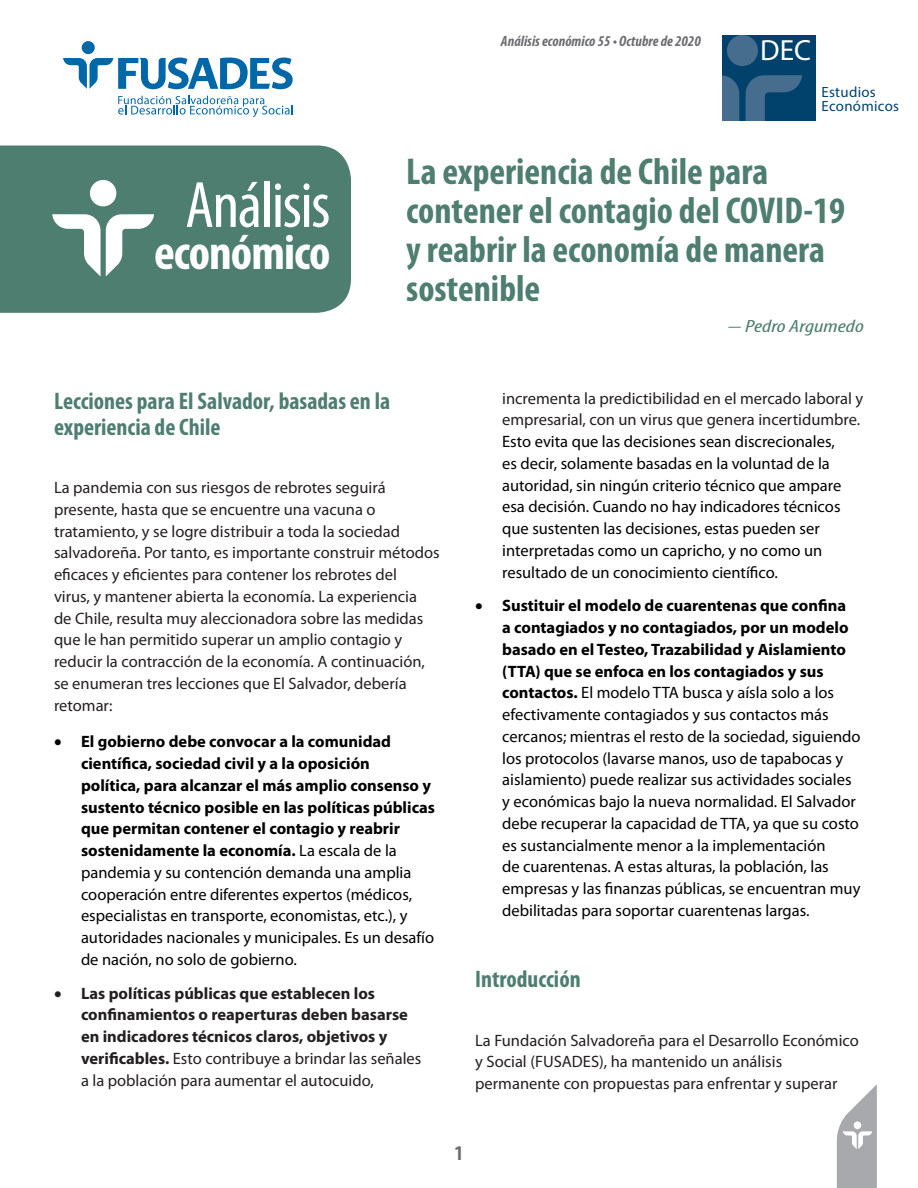
<style>
.page{position:relative;width:918px;height:1188px;background:#fff}
.page>*{position:absolute;margin:0;border:0;box-sizing:border-box;transform-origin:0 0}
.t1{font:condensed 66px "Myriad Pro";letter-spacing:-.02em;color:#fff}
.t2{font:700 condensed 49.5px "Myriad Pro";letter-spacing:-.02em;color:#fff}
.titulo_analisis{font:700 condensed 37.5px/39px "Myriad Pro";color:#4e7e6f}
.t3{font:29.25px "Myriad Pro";color:#fff}
.subtitulo{font:700 condensed 24px/25.5px "Myriad Pro";color:#4e7e6f}
.t4{font:700 condensed 21px "Myriad Pro";color:#6c6d70}
.titulo_analisis-2{font:italic condensed 17.7px "Myriad Pro";color:#4e7e6f;scale:1.35 1}
.t5{font:16.5px/21.8px "Myriad Pro";color:#000}
.t6{font:16.5px/21.8px "Myriad Pro";color:#231f20}
.t7{font:700 16.5px/21.8px "Myriad Pro";color:#000}
.t8{font:700 16.5px/21.8px "Myriad Pro";color:#231f20}
.t9{font:italic 700 condensed 15px "Myriad Pro";color:#6c6d70}
.t10{font:14.85px/14px "Myriad Pro";letter-spacing:.02em;color:#00426b}
.s1{font-weight:400}
.s2{color:#231f20}
.s3{font-weight:700}
</style>
<div class="page">
<svg style="left:837px;top:1084px;width:40px;height:104px"></svg>
<div style="left:82px;top:41px;width:13px;height:13px;background:#0068a9;border-radius:50%"></div>
<svg style="left:63px;top:58px;width:230px;height:31px"></svg>
<svg style="left:118px;top:96px;width:175px;height:21px"></svg>
<div style="left:722px;top:35px;width:94px;height:85px;background:#00426b"></div>
<div style="left:727px;top:35px;width:31px;height:31px;background:#466d8e;border-radius:50%"></div>
<svg style="left:746px;top:75px;width:56px;height:45px"></svg>
<svg style="left:722px;top:75px;width:17px;height:45px"></svg>
<div style="left:0;top:146px;width:351px;height:167px;background:#4e7e6f"></div>
<div style="left:90px;top:180px;width:26px;height:26px;background:#fff;border-radius:50%"></div>
<svg style="left:52px;top:214px;width:102px;height:63px"></svg>
<p class="t1" style="left:185px;top:165px;width:147px">Análisis</p>
<p class="t2" style="left:154px;top:221px;width:178px">económico</p>
<p class="t9" style="left:501px;top:32px;width:201px">Análisis económico 55 • Octubre de 2020</p>
<p class="t3" style="left:760px;top:32px;width:52px">DEC</p>
<p class="t10" style="left:822px;top:85px;width:79px">Estudios<br>Económicos</p>
<p class="titulo_analisis" style="left:406px;top:152px;width:440px">La experiencia de Chile para contener el contagio del COVID-19 y reabrir la economía de manera sostenible</p>
<p class="titulo_analisis-2" style="left:727px;top:316px;width:103px">− Pedro Argumedo</p>
<p class="subtitulo" style="left:54px;top:388px;width:338px">Lecciones para El Salvador, basadas en la experiencia de Chile</p>
<p class="t6" style="left:54px;top:477px;width:387px">La pandemia con sus riesgos de rebrotes seguirá presente, hasta que se encuentre una vacuna o tratamiento, y se logre distribuir a toda la sociedad salvadoreña. Por tanto, es importante construir métodos eficaces y eficientes para contener los rebrotes del<br>virus, y mantener abierta la economía. La experiencia<br>de Chile, resulta muy aleccionadora sobre las medidas que le han permitido superar un amplio contagio y reducir la contracción de la economía. A continuación, se enumeran tres lecciones que El Salvador, debería retomar:</p>
<p class="t7" style="left:81px;top:730px;width:356px;text-indent:-27px">• El gobierno debe convocar a la comunidad científica, sociedad civil y a la oposición<br>política, para alcanzar el más amplio consenso y sustento técnico posible en las políticas públicas que permitan contener el contagio y reabrir sostenidamente la economía. <span class="s1">La escala de la pandemia y su contención demanda una amplia cooperación entre diferentes expertos (médicos, especialistas en transporte, economistas, etc.), y autoridades nacionales y municipales. Es un desafío de nación, no solo de gobierno.</span></p>
<p class="t8" style="left:81px;top:982px;width:342px;text-indent:-27px">• Las políticas públicas que establecen los confinamientos o reaperturas deben basarse en indicadores técnicos claros, objetivos y verificables. <span class="s1">Esto contribuye a brindar las señales a la población para aumentar el autocuido,</span></p>
<p class="t5" style="left:502px;top:387px;width:363px"><span class="s2">incrementa la predictibilidad en el mercado laboral y empresarial, con un virus que genera incertidumbre.<br></span>Esto evita que las decisiones sean discrecionales,<br>es decir, solamente basadas en la voluntad de la autoridad, sin ningún criterio técnico que ampare esa decisión. Cuando no hay indicadores técnicos que sustenten las decisiones, estas pueden ser interpretadas como un capricho, y no como un resultado de un conocimiento científico.</p>
<p class="t5" style="left:502px;top:595px;width:360px;text-indent:-27px">• <span class="s3">Sustituir el modelo de cuarentenas que confina<br>a contagiados y no contagiados, por un modelo basado en el Testeo, Trazabilidad y Aislamiento (TTA) que se enfoca en los contagiados y sus contactos.</span> El modelo TTA busca y aísla solo a los efectivamente contagiados y sus contactos más cercanos; mientras el resto de la sociedad, siguiendo los protocolos (lavarse manos, uso de tapabocas y aislamiento) puede realizar sus actividades sociales y económicas bajo la nueva normalidad. El Salvador debe recuperar la capacidad de TTA, ya que su costo es sustancialmente menor a la implementación<br>de cuarentenas. A estas alturas, la población, las empresas y las finanzas públicas, se encuentran muy debilitadas para soportar cuarentenas largas.</p>
<p class="subtitulo" style="left:475px;top:966px;width:107px">Introducción</p>
<p class="t6" style="left:475px;top:1029px;width:385px">La Fundación Salvadoreña para el Desarrollo Económico y Social (FUSADES), ha mantenido un análisis permanente con propuestas para enfrentar y superar</p>
<p class="t4" style="left:455px;top:1140px;width:10px">1</p>
</div>
